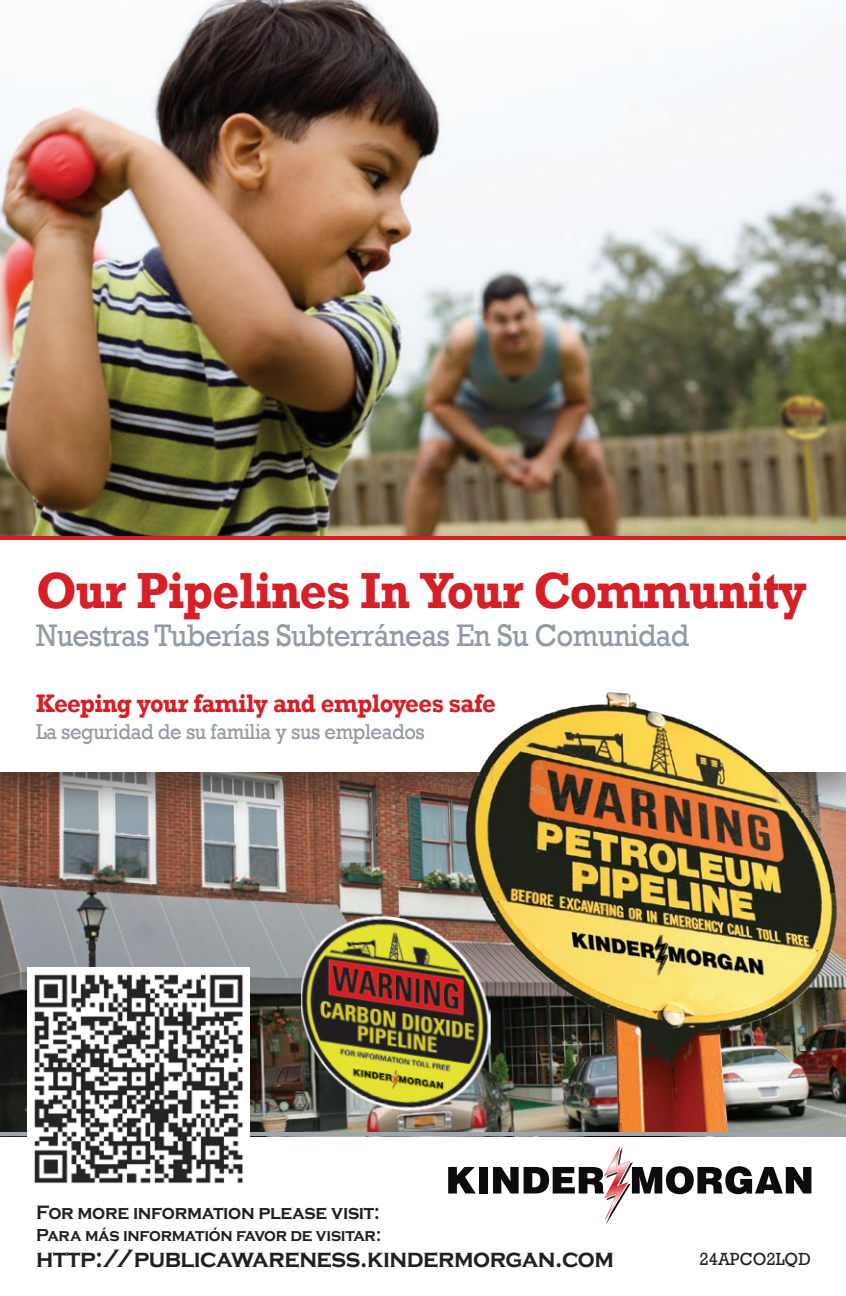
<style>
.page{position:relative;width:846px;height:1296px;background:#fff}
.page>*{position:absolute;margin:0;border:0;box-sizing:border-box;transform-origin:0 0}
.spanish_subhead{font:700 52px "Rockwell";letter-spacing:-.02em;color:#d61f27;scale:.92 1}
.spanish_subhead-2{font:32px "Rockwell";letter-spacing:-.02em;color:#929aa5;scale:.92 1}
.body_bullets{font:700 26px "Copperplate";letter-spacing:-.02em;color:#231f20;scale:.92 1}
.spanish_subhead-3{font:700 26px "Rockwell";letter-spacing:-.02em;color:#d61f27;scale:.92 1}
.spanish_subhead-4{font:22px "Rockwell";letter-spacing:-.02em;color:#929aa5;scale:.92 1}
.body_bullets-2{font:700 20px "Copperplate";letter-spacing:-.02em;color:#231f20;scale:.92 1}
.body_bullets-3{font:700 18px "Copperplate";letter-spacing:-.02em;color:#231f20;scale:.92 1}
.t1{font:18px "Rockwell";color:#231f20;scale:.95 1}
</style>
<div class="page">
<img style="left:0;top:0;width:846px;height:525px">
<img style="left:0;top:820px;width:846px;height:317px">
<div style="left:0;top:525px;width:846px;height:295px;background:#231f20;opacity:.5"></div>
<div style="left:0;top:537px;width:846px;height:235px;background:#fff"></div>
<hr style="left:0;top:536px;width:846px;height:4px;background:#d61f27">
<img style="left:447px;top:692px;width:399px;height:440px">
<hr style="left:0;top:1132px;width:846px;height:4px;background:#9ea5aa">
<img style="left:301px;top:903px;width:190px;height:220px">
<svg style="left:448px;top:1167px;width:28px;height:27px"></svg>
<div style="left:479px;top:1167px;width:9px;height:27px;background:#0d0b0d"></div>
<svg style="left:493px;top:1146px;width:318px;height:79px"></svg>
<div style="left:27px;top:967px;width:223px;height:223px;background:#fff"></div>
<img style="left:34px;top:974px;width:210px;height:210px">
<p class="spanish_subhead" style="left:36px;top:559px;width:839px">Our Pipelines In Your Community</p>
<p class="spanish_subhead-2" style="left:36px;top:617px;width:712px">Nuestras Tuberías Subterráneas En Su Comunidad</p>
<p class="spanish_subhead-3" style="left:36px;top:688px;width:501px">Keeping your family and employees safe</p>
<p class="spanish_subhead-4" style="left:36px;top:719px;width:424px">La seguridad de su familia y sus empleados</p>
<p class="body_bullets-2" style="left:36px;top:1201px;width:375px">For more information please visit:</p>
<p class="body_bullets-3" style="left:36px;top:1224px;width:376px">Para más informatión favor de visitar:</p>
<p class="body_bullets" style="left:36px;top:1243px;width:629px">http://publicawareness.kindermorgan.com</p>
<p class="t1" style="left:699px;top:1249px;width:119px">24APCO2LQD</p>
</div>
